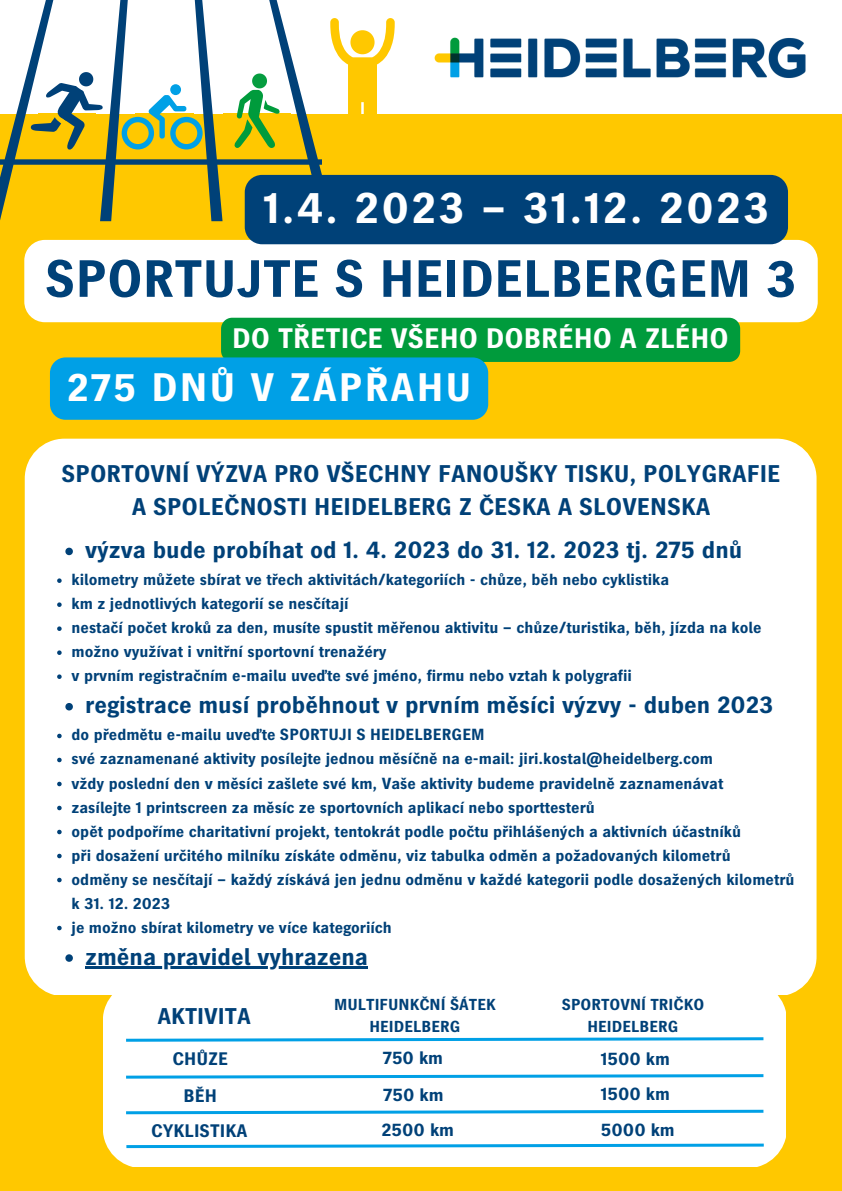
<style>
.page{position:relative;width:842px;height:1191px;background:#fff}
.page>*{position:absolute;margin:0;border:0;box-sizing:border-box;transform-origin:0 0}
.t1{font:700 52px "Heidelberg Gothic Ml";color:#004178}
.t2{font:700 44px "Heidelberg Gothic Ml";letter-spacing:.05em;color:#fff}
.t3{font:700 39.5px "Heidelberg Gothic Ml";letter-spacing:.05em;color:#fff}
.t4{font:700 28px "Heidelberg Gothic Ml";color:#fff}
.t5{font:700 24px/33px "Heidelberg Gothic Ml";color:#004178;text-align:center}
.t6{font:700 22.6px "Heidelberg Gothic Ml";color:#004178}
.t7{font:700 18px/35.5px "Heidelberg Gothic Ml";color:#004178}
.t8{font:700 16px/24px "Heidelberg Gothic Ml";color:#004178}
.t9{font:700 15.8px/22px "Heidelberg Gothic Ml";color:#004178;text-align:center}
</style>
<div class="page">
<div style="left:0;top:0;width:842px;height:1190px;background:#ffc800"></div>
<div style="left:0;top:0;width:842px;height:113px;background:#fff"></div>
<img style="left:435px;top:37px;width:407px;height:77px">
<svg style="left:330px;top:18px;width:65px;height:96px"></svg>
<svg style="left:0;top:0;width:322px;height:221px"></svg>
<div style="left:38px;top:113px;width:58px;height:40px;background:#ffc800"></div>
<svg style="left:31px;top:72px;width:72px;height:78px"></svg>
<div style="left:136px;top:114px;width:57px;height:39px;background:#ffc800"></div>
<div style="left:223px;top:113px;width:67px;height:39px;background:#ffc800"></div>
<svg style="left:230px;top:73px;width:51px;height:75px"></svg>
<svg style="left:122px;top:84px;width:81px;height:65px"></svg>
<div style="left:24px;top:240px;width:794px;height:82px;background:#fff"></div>
<div style="left:245px;top:175px;width:543px;height:69px;background:#004178;border-radius:17px"></div>
<svg style="left:50px;top:318px;width:690px;height:102px"></svg>
<div style="left:25px;top:438px;width:791px;height:557px;background:#fff"></div>
<div style="left:103px;top:980px;width:682px;height:186px;background:#fff"></div>
<svg style="left:123px;top:1108px;width:643px;height:7px;background:#92d6f4"></svg>
<svg style="left:123px;top:1072px;width:643px;height:7px;background:#92d6f4"></svg>
<svg style="left:65px;top:547px;width:8px;height:8px"></svg>
<svg style="left:57px;top:578px;width:5px;height:5px"></svg>
<svg style="left:57px;top:602px;width:5px;height:5px"></svg>
<svg style="left:57px;top:626px;width:5px;height:5px"></svg>
<svg style="left:57px;top:650px;width:5px;height:5px"></svg>
<svg style="left:57px;top:674px;width:5px;height:5px"></svg>
<svg style="left:65px;top:703px;width:8px;height:7px"></svg>
<svg style="left:57px;top:733px;width:5px;height:5px"></svg>
<svg style="left:57px;top:757px;width:5px;height:5px"></svg>
<svg style="left:57px;top:781px;width:5px;height:5px"></svg>
<svg style="left:57px;top:805px;width:5px;height:5px"></svg>
<svg style="left:57px;top:829px;width:5px;height:5px"></svg>
<svg style="left:57px;top:853px;width:5px;height:5px"></svg>
<svg style="left:57px;top:877px;width:5px;height:5px"></svg>
<svg style="left:57px;top:925px;width:5px;height:5px"></svg>
<svg style="left:65px;top:954px;width:8px;height:7px"></svg>
<hr style="left:85px;top:966px;width:283px;height:2px;background:#004178">
<svg style="left:123px;top:1035px;width:643px;height:8px;background:#a0dbf5"></svg>
<svg style="left:123px;top:1141px;width:644px;height:8px;background:#a0dbf5"></svg>
<h2 class="t2" style="left:263px;top:183px;width:507px">1.4. 2023 – 31.12. 2023</h2>
<h1 class="t1" style="left:45px;top:250px;width:753px">SPORTUJTE S HEIDELBERGEM 3</h1>
<h3 class="t4" style="left:232px;top:323px;width:498px">DO TŘETICE VŠEHO DOBRÉHO A ZLÉHO</h3>
<h3 class="t3" style="left:67px;top:365px;width:406px">275 DNŮ V ZÁPŘAHU</h3>
<h3 class="t5" style="left:62px;top:458px;width:720px">SPORTOVNÍ VÝZVA PRO VŠECHNY FANOUŠKY TISKU, POLYGRAFIE<br>A SPOLEČNOSTI HEIDELBERG Z ČESKA A SLOVENSKA</h3>
<h3 class="t5" style="left:85px;top:534px;width:659px">výzva bude probíhat od 1. 4. 2023 do 31. 12. 2023 tj. 275 dnů</h3>
<p class="t8" style="left:72px;top:568px;width:691px">kilometry můžete sbírat ve třech aktivitách/kategoriích - chůze, běh nebo cyklistika<br>km z jednotlivých kategorií se nesčítají<br>nestačí počet kroků za den, musíte spustit měřenou aktivitu – chůze/turistika, běh, jízda na kole možno využívat i vnitřní sportovní trenažéry<br>v prvním registračním e-mailu uveďte své jméno, firmu nebo vztah k polygrafii</p>
<h3 class="t5" style="left:85px;top:689px;width:690px">registrace musí proběhnout v prvním měsíci výzvy - duben 2023</h3>
<p class="t8" style="left:72px;top:723px;width:724px">do předmětu e-mailu uveďte SPORTUJI S HEIDELBERGEM<br>své zaznamenané aktivity posílejte jednou měsíčně na e-mail: jiri.kostal@heidelberg.com<br>vždy poslední den v měsíci zašlete své km, Vaše aktivity budeme pravidelně zaznamenávat<br>zasílejte 1 printscreen za měsíc ze sportovních aplikací nebo sporttesterů<br>opět podpoříme charitativní projekt, tentokrát podle počtu přihlášených a aktivních účastníků<br>při dosažení určitého milníku získáte odměnu, viz tabulka odměn a požadovaných kilometrů<br>odměny se nesčítají – každý získává jen jednu odměnu v každé kategorii podle dosažených kilometrů k 31. 12. 2023<br>je možno sbírat kilometry ve více kategoriích</p>
<h3 class="t5" style="left:85px;top:940px;width:284px">změna pravidel vyhrazena</h3>
<h3 class="t6" style="left:157px;top:1003px;width:95px">AKTIVITA</h3>
<p class="t9" style="left:334px;top:993px;width:163px">MULTIFUNKČNÍ ŠÁTEK<br>HEIDELBERG</p>
<p class="t9" style="left:562px;top:993px;width:144px">SPORTOVNÍ TRIČKO<br>HEIDELBERG</p>
<p class="t7" style="left:173px;top:1041px;width:57px">CHŮZE</p>
<p class="t7" style="left:383px;top:1040px;width:62px">750 km</p>
<p class="t7" style="left:601px;top:1041px;width:75px">1500 km<br>1500 km<br>5000 km</p>
<p class="t7" style="left:151px;top:1077px;width:98px;text-align:center">BĚH<br>CYKLISTIKA</p>
<p class="t7" style="left:381px;top:1077px;width:74px;line-height:34.7px">750 km<br>2500 km</p>
</div>
